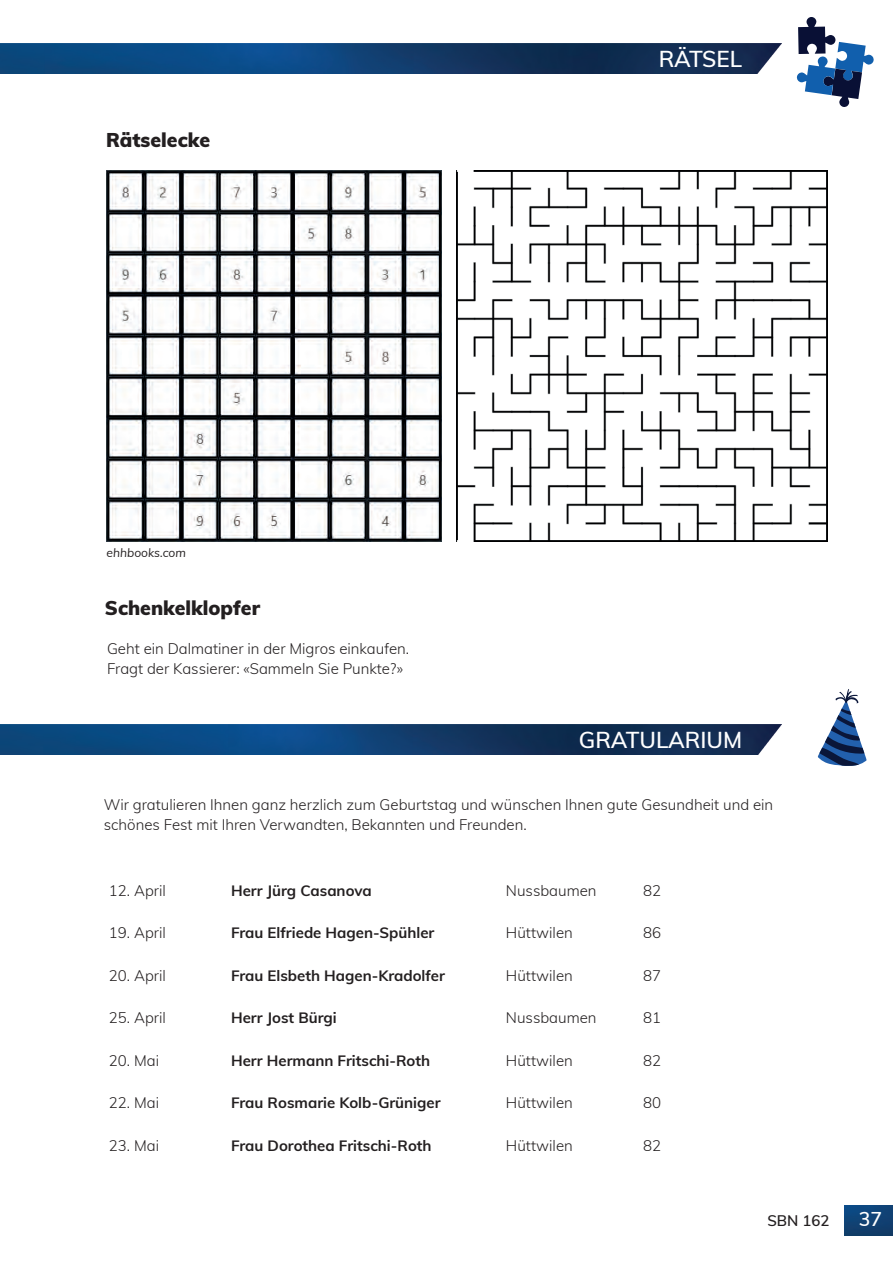
<style>
.page{position:relative;width:893px;height:1263px;background:#fff}
.page>*{position:absolute;margin:0;border:0;box-sizing:border-box;transform-origin:0 0}
.t1{font:600 22.5px "Muli";color:#fff}
.t2{font:900 19.5px "Muli";color:#231f20}
.t3{font:600 19.5px "Muli";color:#fff}
.t4{font:300 15px/19.5px "Muli";color:#231f20}
.t5{font:700 15px "Muli";color:#231f20}
.t6{font:600 15px "Muli";color:#231f20}
.t7{font:italic 12px "Muli";color:#231f20}
</style>
<div class="page">
<img style="left:844px;top:1205px;width:48px;height:29px">
<img style="left:0;top:43px;width:781px;height:31px">
<svg style="left:796px;top:17px;width:77px;height:90px"></svg>
<img style="left:106px;top:170px;width:335px;height:371px">
<img style="left:456px;top:170px;width:370px;height:371px">
<svg style="left:817px;top:689px;width:49px;height:77px"></svg>
<img style="left:0;top:724px;width:781px;height:30px">
<h2 class="t2" style="left:106px;top:125px;width:106px">Rätselecke</h2>
<p class="t7" style="left:107px;top:543px;width:81px">ehhbooks.com</p>
<h2 class="t2" style="left:105px;top:593px;width:157px">Schenkelklopfer</h2>
<p class="t4" style="left:107px;top:638px;width:303px">Geht ein Dalmatiner in der Migros einkaufen.<br>Fragt der Kassierer: «Sammeln Sie Punkte?»</p>
<h1 class="t1" style="left:658px;top:42px;width:85px">RÄTSEL</h1>
<h1 class="t1" style="left:578px;top:723px;width:165px">GRATULARIUM</h1>
<p class="t4" style="left:104px;top:794px;width:670px">Wir gratulieren Ihnen ganz herzlich zum Geburtstag und wünschen Ihnen gute Gesundheit und ein schönes Fest mit Ihren Verwandten, Bekannten und Freunden.</p>
<p class="t4" style="left:109px;top:879px;width:58px">12. April</p>
<p class="t5" style="left:231px;top:879px;width:142px">Herr Jürg Casanova</p>
<p class="t4" style="left:505px;top:879px;width:92px">Nussbaumen</p>
<p class="t4" style="left:643px;top:879px;width:19px">82</p>
<p class="t4" style="left:109px;top:922px;width:58px">19. April</p>
<p class="t5" style="left:231px;top:921px;width:205px">Frau Elfriede Hagen-Spühler</p>
<p class="t4" style="left:505px;top:922px;width:68px">Hüttwilen</p>
<p class="t4" style="left:643px;top:922px;width:19px">86</p>
<p class="t4" style="left:109px;top:964px;width:58px">20. April</p>
<p class="t5" style="left:231px;top:964px;width:215px">Frau Elsbeth Hagen-Kradolfer</p>
<p class="t4" style="left:505px;top:964px;width:68px">Hüttwilen</p>
<p class="t4" style="left:643px;top:964px;width:19px">87</p>
<p class="t4" style="left:109px;top:1007px;width:58px">25. April</p>
<p class="t5" style="left:231px;top:1006px;width:107px">Herr Jost Bürgi</p>
<p class="t4" style="left:505px;top:1007px;width:92px">Nussbaumen</p>
<p class="t4" style="left:643px;top:1007px;width:19px">81</p>
<p class="t4" style="left:109px;top:1049px;width:52px">20. Mai</p>
<p class="t5" style="left:231px;top:1049px;width:200px">Herr Hermann Fritschi-Roth</p>
<p class="t4" style="left:505px;top:1049px;width:68px">Hüttwilen</p>
<p class="t4" style="left:643px;top:1049px;width:19px">82</p>
<p class="t4" style="left:109px;top:1092px;width:52px">22. Mai</p>
<p class="t5" style="left:231px;top:1091px;width:211px">Frau Rosmarie Kolb-Grüniger</p>
<p class="t4" style="left:505px;top:1092px;width:68px">Hüttwilen</p>
<p class="t4" style="left:643px;top:1092px;width:19px">80</p>
<p class="t4" style="left:109px;top:1134px;width:52px">23. Mai</p>
<p class="t5" style="left:231px;top:1134px;width:202px">Frau Dorothea Fritschi-Roth</p>
<p class="t4" style="left:505px;top:1134px;width:68px">Hüttwilen</p>
<p class="t4" style="left:643px;top:1134px;width:19px">82</p>
<p class="t6" style="left:767px;top:1209px;width:64px">SBN 162</p>
<h2 class="t3" style="left:858px;top:1204px;width:25px">37</h2>
</div>
